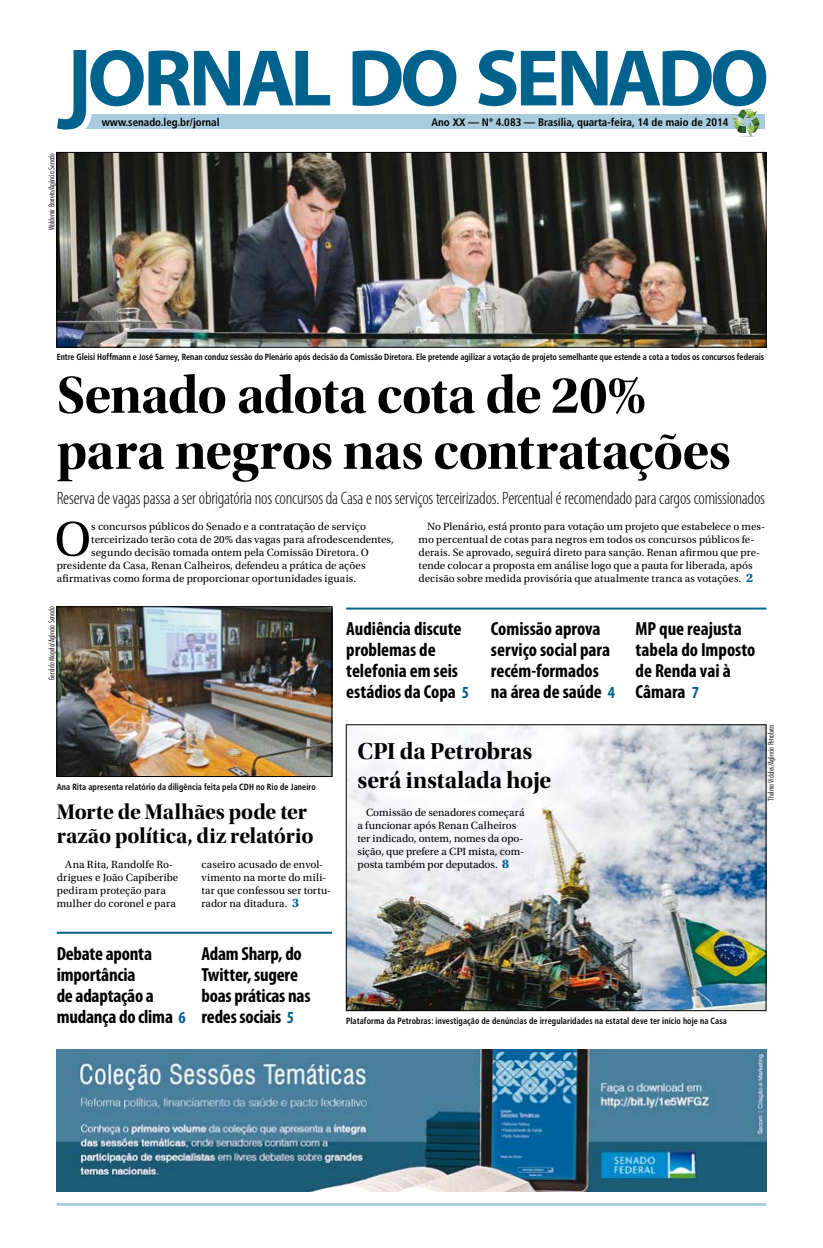
<style>
.page{position:relative;width:823px;height:1248px;background:#fff}
.page>*{position:absolute;margin:0;border:0;box-sizing:border-box;transform-origin:0 0}
.t1{font:54px/56px "Utopia Std Bold Disp";letter-spacing:-.01em;color:#000}
.t2{font:50.8px "Utopia Std";color:#000}
.t3{font:24px/29px "Utopia Std Bold Disp";letter-spacing:-.005em;color:#000}
.t4{font:22px/24px "Utopia Std Bold Disp";letter-spacing:-.01em;color:#000}
.t5{font:700 condensed 19px/21px "Myriad Pro";letter-spacing:-.005em;color:#000}
.t6{font:300 condensed 18px "Myriad Pro";letter-spacing:-.015em;color:#000}
.t7{font:11px/13px "Utopia Std";color:#000}
.t8{font:700 condensed 10.9px "Frutiger";color:#000}
.t9{font:700 condensed 9px "Frutiger";letter-spacing:.005em;color:#000;scale:.9 1}
.t10{font:300 condensed 8px "Futura BT";color:#000}
.s1{font-weight:700;font-size:13px;color:#00628d}
.s2{font-size:17px;color:#00628d}
</style>
<div class="page">
<hr style="left:57px;top:1202px;width:708px;height:3px;background:#a8ccdd">
<div style="left:75px;top:115px;width:689px;height:14px;background:#a8ccdd"></div>
<svg style="left:57px;top:50px;width:273px;height:80px"></svg>
<svg style="left:352px;top:50px;width:104px;height:56px"></svg>
<svg style="left:478px;top:50px;width:287px;height:56px"></svg>
<img style="left:731px;top:109px;width:28px;height:27px">
<img style="left:57px;top:1049px;width:708px;height:142px">
<img style="left:59px;top:154px;width:704px;height:191px">
<div style="left:57px;top:152px;width:708px;height:195px;border:1px solid #000"></div>
<img style="left:59px;top:608px;width:271px;height:166px">
<div style="left:57px;top:606px;width:275px;height:170px;border:1px solid #000"></div>
<img style="left:348px;top:726px;width:415px;height:282px">
<div style="left:346px;top:724px;width:419px;height:286px;border:1px solid #000"></div>
<hr style="left:57px;top:931px;width:275px;height:2px;background:#00628d">
<hr style="left:346px;top:607px;width:419px;height:2px;background:#00628d">
<p class="t10" style="left:47px;top:230px;width:79px;rotate:-90deg">Waldemir Barreto/Agência Senado</p>
<p class="t8" style="left:102px;top:116px;width:119px">www.senado.leg.br/jornal</p>
<p class="t8" style="left:431px;top:116px;width:298px">Ano XX — Nº 4.083 — Brasília, quarta-feira, 14 de maio de 2014</p>
<p class="t9" style="left:57px;top:352px;width:787px">Entre Gleisi Hoffmann e José Sarney, Renan conduz sessão do Plenário após decisão da Comissão Diretora. Ele pretende agilizar a votação de projeto semelhante que estende a cota a todos os concursos federais</p>
<h1 class="t1" style="left:57px;top:367px;width:675px">Senado adota cota de 20% para negros nas contratações</h1>
<h3 class="t6" style="left:57px;top:488px;width:709px">Reserva de vagas passa a ser obrigatória nos concursos da Casa e nos serviços terceirizados. Percentual é recomendado para cargos comissionados</h3>
<h2 class="t2" style="left:54px;top:511px;width:38px">O</h2>
<p class="t7" style="left:91px;top:519px;width:276px">s concursos públicos do Senado e a contratação de serviço</p>
<p class="t7" style="left:418px;top:519px;width:348px;text-indent:9px">No Plenário, está pronto para votação um projeto que estabelece o mes&shy;mo percentual de cotas para negros em todos os concursos públicos fe&shy;derais. Se aprovado, seguirá direto para sanção. Renan afirmou que pre&shy;tende colocar a proposta em análise logo que a pauta for liberada, após decisão sobre medida provisória que atualmente tranca as votações. <span class="s1">2</span></p>
<p class="t7" style="left:91px;top:532px;width:304px">terceirizado terão cota de 20% das vagas para afrodescendentes,</p>
<p class="t7" style="left:91px;top:545px;width:279px">segundo decisão tomada ontem pela Comissão Diretora. O</p>
<p class="t7" style="left:57px;top:558px;width:310px">presidente da Casa, Renan Calheiros, defendeu a prática de ações</p>
<p class="t7" style="left:57px;top:571px;width:301px">afirmativas como forma de proporcionar oportunidades iguais.</p>
<p class="t10" style="left:47px;top:679px;width:75px;rotate:-90deg">Geraldo Magela/Agência Senado</p>
<p class="t9" style="left:57px;top:781px;width:289px">Ana Rita apresenta relatório da diligência feita pela CDH no Rio de Janeiro</p>
<h3 class="t4" style="left:57px;top:799px;width:258px">Morte de Malhães pode ter razão política, diz relatório</h3>
<p class="t7" style="left:57px;top:857px;width:123px;text-indent:9px">Ana Rita, Randolfe Ro&shy;drigues e João Capiberibe pediram proteção para mulher do coronel e para</p>
<p class="t7" style="left:201px;top:857px;width:131px">caseiro acusado de envol&shy;vimento na morte do mili&shy;tar que confessou ser tortu&shy;rador na ditadura. <span class="s1">3</span></p>
<h3 class="t5" style="left:57px;top:942px;width:130px">Debate aponta importância<br>de adaptação a mudança do clima <span class="s2">6</span></h3>
<h3 class="t5" style="left:201px;top:942px;width:110px">Adam Sharp, do<br>Twitter, sugere boas práticas nas redes sociais <span class="s2">5</span></h3>
<h3 class="t5" style="left:346px;top:617px;width:124px">Audiência discute problemas de telefonia em seis estádios da Copa <span class="s2">5</span></h3>
<h3 class="t5" style="left:490px;top:617px;width:126px">Comissão aprova serviço social para recém-formados na área de saúde <span class="s2">4</span></h3>
<h3 class="t5" style="left:635px;top:617px;width:121px">MP que reajusta tabela do Imposto de Renda vai à<br>Câmara <span class="s2">7</span></h3>
<h3 class="t3" style="left:357px;top:736px;width:195px">CPI da Petrobras será instalada hoje</h3>
<p class="t7" style="left:357px;top:805px;width:168px;text-indent:9px">Comissão de senadores começará a funcionar após Renan Calheiros ter indicado, ontem, nomes da opo&shy;sição, que prefere a CPI mista, com&shy;posta também por deputados. <span class="s1">8</span></p>
<p class="t10" style="left:765px;top:800px;width:77px;rotate:-90deg">Thelma Vidales/Agência Petrobras</p>
<p class="t9" style="left:346px;top:1015px;width:424px">Plataforma da Petrobras: investigação de denúncias de irregularidades na estatal deve ter início hoje na Casa</p>
</div>
